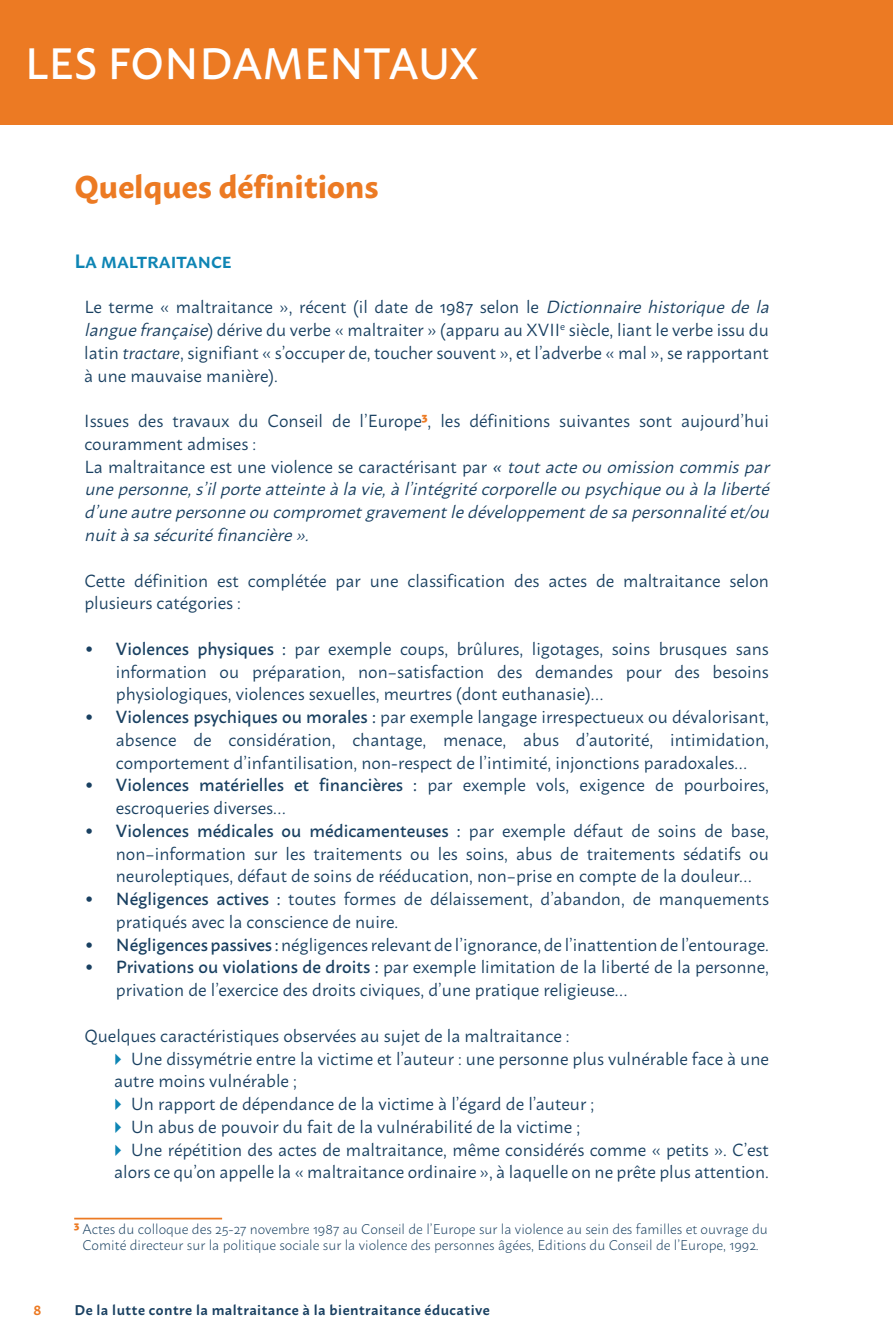
<style>
.page{position:relative;width:893px;height:1340px;background:#fff}
.page>*{position:absolute;margin:0;border:0;box-sizing:border-box;transform-origin:0 0}
.t1{font:500 43.75px "Macho";color:#fff}
.t2{font:700 31.5px "Macho";color:#ec7a23}
.t3{font:600 19.25px "Macho";color:#0e85b4}
.t4{font:17.5px/22.8px "Macho";color:#194061}
.t5{font:italic 17.5px/22.8px "Macho";color:#194061}
.t6{font:300 14px/15.8px "Macho";color:#194061;text-align:center}
.t7{font:600 14px "Macho";letter-spacing:.035em;color:#194061}
.t8{font:600 14px "Macho";color:#ec7a23}
.s1{font-style:italic}
.s2{font-style:normal}
.s3{font-style:inherit}
.s4{font-weight:500;font-size:24.5px}
.s5{font-weight:500}
</style>
<div class="page">
<hr style="left:74px;top:1217px;width:148px;height:2px;background:#ec7a23">
<div style="left:0;top:0;width:893px;height:124px;background:#ec7a23"></div>
<h1 class="t1" style="left:25px;top:25px;width:455px">LES FONDAMENTAUX</h1>
<h2 class="t2" style="left:74px;top:158px;width:306px">Quelques définitions</h2>
<p class="t3" style="left:74px;top:244px;width:159px">La maltraitance</p>
<p class="t4" style="left:84px;top:294px;width:692px">Le terme « maltraitance », récent (il date de 1987 selon le <span class="s1">Dictionnairehistoriquedela languefrançaise</span>) dérive du verbe « maltraiter » (apparu au XVII<sup>e</sup> siècle, liant le verbe issu du latin <span class="s1">tractare</span>, signifiant « s’occuper de, toucher souvent », et l’adverbe « mal », se rapportant à une mauvaise manière).</p>
<p class="t5" style="left:84px;top:408px;width:692px"><span class="s2">Issues des travaux du Conseil de l’Europe</span><sup>3</sup><span class="s2">, les définitions suivantes sont aujourd’hui couramment admises :<br>La maltraitance est une violence se caractérisant par</span> <span class="s3">«</span> toutacteouomissioncommispar unepersonne,s’ilporteatteinteàlavie,àl’intégritécorporelleoupsychiqueouàlaliberté d’uneautrepersonneoucomprometgravementledéveloppementdesapersonnalitéet/ou nuitàsasécuritéfinancière».</p>
<p class="t4" style="left:84px;top:567px;width:686px">Cette définition est complétée par une classification des actes de maltraitance selon plusieurs catégories :</p>
<p class="t4" style="left:116px;top:635px;width:655px;text-align:justify;text-indent:-32px"><span class="s4">•</span> <span class="s5">Violences physiques :</span> par exemple coups, brûlures, ligotages, soins brusques sans information ou préparation, non–satisfaction des demandes pour des besoins physiologiques, violences sexuelles, meurtres (dont euthanasie)…</p>
<p class="t4" style="left:116px;top:703px;width:655px;text-align:justify;text-indent:-32px"><span class="s4">•</span> <span class="s5">Violences psychiques ou morales :</span> par exemple langage irrespectueux ou dévalorisant, absence de considération, chantage, menace, abus d’autorité, intimidation, comportement d’infantilisation, non-respect de l’intimité, injonctions paradoxales…</p>
<p class="t4" style="left:116px;top:772px;width:655px;text-indent:-32px"><span class="s4">•</span> <span class="s5">Violences matérielles et financières :</span> par exemple vols, exigence de pourboires, escroqueries diverses…</p>
<p class="t4" style="left:116px;top:817px;width:655px;text-align:justify;text-indent:-32px"><span class="s4">•</span> <span class="s5">Violences médicales ou médicamenteuses :</span> par exemple défaut de soins de base, non–information sur les traitements ou les soins, abus de traitements sédatifs ou neuroleptiques, défaut de soins de rééducation, non–prise en compte de la douleur…</p>
<p class="t4" style="left:116px;top:885px;width:655px;text-indent:-32px"><span class="s4">•</span> <span class="s5">Négligences actives :</span> toutes formes de délaissement, d’abandon, de manquements pratiqués avec la conscience de nuire.</p>
<p class="t4" style="left:84px;top:931px;width:686px"><span class="s4">•</span> <span class="s5">Négligences passives :</span> négligences relevant de l’ignorance, de l’inattention de l’entourage.</p>
<p class="t4" style="left:116px;top:954px;width:655px;text-indent:-32px"><span class="s4">•</span> <span class="s5">Privations ou violations de droits :</span> par exemple limitation de la liberté de la personne, privation de l’exercice des droits civiques, d’une pratique religieuse…</p>
<p class="t4" style="left:84px;top:1022px;width:487px">Quelques caractéristiques observées au sujet de la maltraitance :</p>
<p class="t4" style="left:131px;top:1045px;width:639px">Une dissymétrie entre la victime et l’auteur : une personne plus vulnérable face à une</p>
<p class="t4" style="left:114px;top:1067px;width:184px">autre moins vulnérable ;</p>
<p class="t4" style="left:131px;top:1090px;width:465px">Un rapport de dépendance de la victime à l’égard de l’auteur ;</p>
<p class="t4" style="left:131px;top:1113px;width:450px">Un abus de pouvoir du fait de la vulnérabilité de la victime ;</p>
<p class="t4" style="left:131px;top:1136px;width:639px">Une répétition des actes de maltraitance, même considérés comme « petits ». C’est</p>
<p class="t4" style="left:114px;top:1158px;width:656px">alors ce qu’on appelle la « maltraitance ordinaire », à laquelle on ne prête plus attention.</p>
<p class="t6" style="left:74px;top:1220px;width:695px"><sup>3</sup> Actes du colloque des 25-27 novembre 1987 au Conseil de l’Europe sur la violence au sein des familles et ouvrage du<br>Comité directeur sur la politique sociale sur la violence des personnes âgées, Editions du Conseil de l’Europe, 1992.</p>
<p class="t8" style="left:33px;top:1297px;width:9px">8</p>
<p class="t7" style="left:74px;top:1297px;width:417px">De la lutte contre la maltraitance à la bientraitance éducative</p>
</div>
